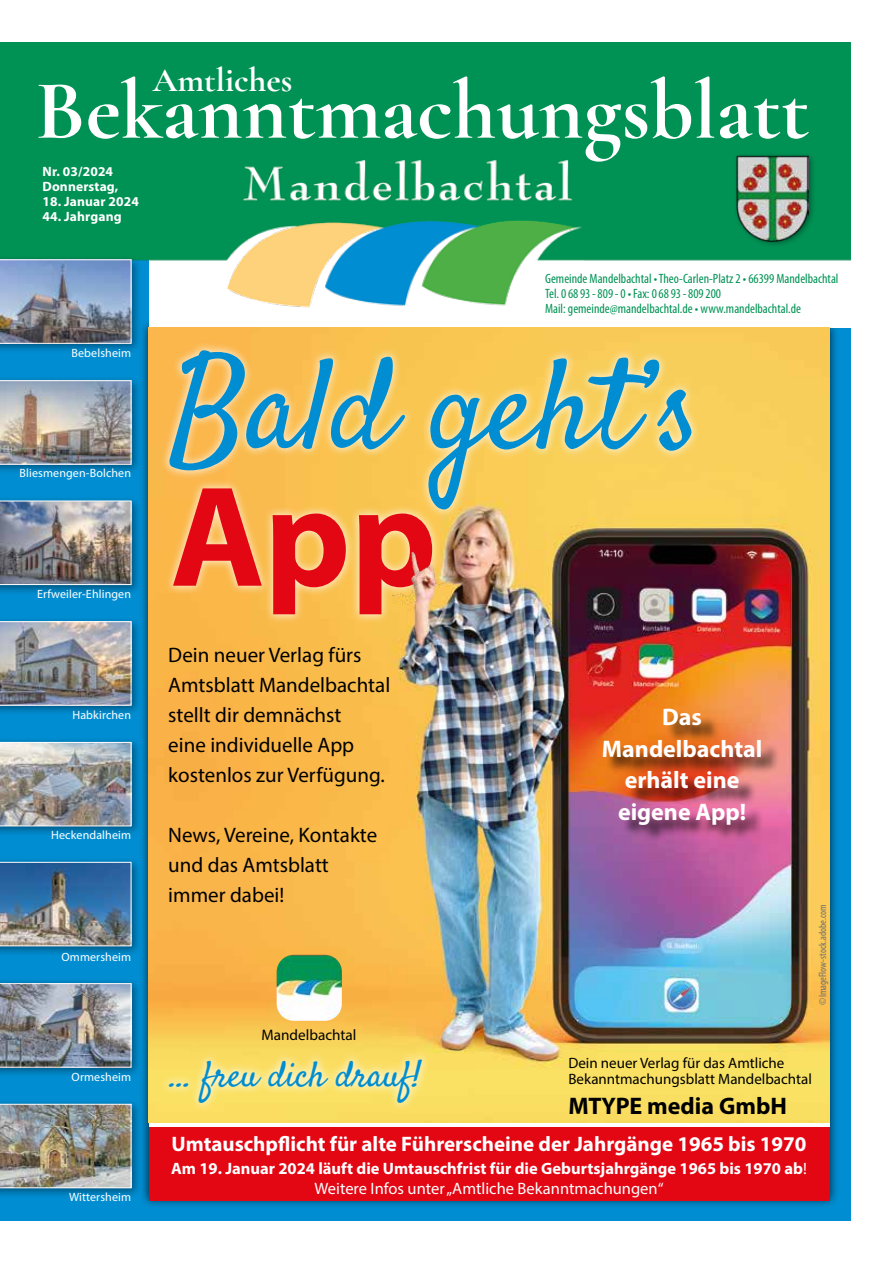
<style>
.page{position:relative;width:893px;height:1263px;background:#fff}
.page>*{position:absolute;margin:0;border:0;box-sizing:border-box;transform-origin:0 0}
.t1{font:700 144.3px "Myriad Pro";color:#e30613}
.t2{font:128.55px "Satisfy";color:#008dd1}
.t3{font:700 84.6px "Cormorant Garamond";color:#fff}
.t4{font:36px "Satisfy";color:#008dd1}
.t5{font:700 34.5px "Cormorant Garamond";color:#fff}
.t6{font:700 24px/31.5px "Myriad Pro";color:#fff;text-align:center}
.t7{font:700 24px "Myriad Pro";color:#000}
.t8{font:21px/30px "Myriad Pro";color:#000}
.t9{font:700 21px "Myriad Pro";color:#fff}
.t10{font:700 16.5px/19.5px "Myriad Pro";color:#fff;text-align:center}
.t11{font:15.15px "Myriad Pro";color:#000}
.t12{font:15px/16.5px "Myriad Pro";color:#000}
.t13{font:condensed 13.5px/15px "Myriad Pro";color:#009254}
.t14{font:700 13.5px/15px "Myriad Pro";letter-spacing:.01em;color:#fff}
.t15{font:12px "Myriad Pro";letter-spacing:.01em;color:#fff}
.t16{font:condensed 10.5px "Myriad Pro";color:#706f6f}
.s1{font-weight:400}
</style>
<div class="page">
<div style="left:0;top:327px;width:850px;height:893px;background:#008dd1"></div>
<div style="left:140px;top:318px;width:698px;height:890px;background:#000;opacity:.75"></div>
<div style="left:149px;top:259px;width:706px;height:68px;background:#fff"></div>
<img style="left:0;top:43px;width:850px;height:270px">
<div style="left:0;top:495px;width:142px;height:100px;background:#000;opacity:.4"></div>
<img style="left:0;top:501px;width:131px;height:84px">
<div style="left:0;top:616px;width:142px;height:100px;background:#000;opacity:.4"></div>
<img style="left:0;top:621px;width:131px;height:85px">
<div style="left:0;top:857px;width:142px;height:100px;background:#000;opacity:.4"></div>
<img style="left:0;top:862px;width:131px;height:84px">
<div style="left:0;top:978px;width:142px;height:100px;background:#000;opacity:.4"></div>
<img style="left:0;top:983px;width:131px;height:84px">
<div style="left:0;top:1099px;width:142px;height:100px;background:#000;opacity:.4"></div>
<img style="left:0;top:1104px;width:131px;height:84px">
<div style="left:0;top:737px;width:142px;height:100px;background:#000;opacity:.4"></div>
<img style="left:0;top:742px;width:131px;height:84px">
<div style="left:0;top:375px;width:142px;height:100px;background:#000;opacity:.4"></div>
<img style="left:0;top:380px;width:131px;height:85px">
<div style="left:149px;top:1127px;width:680px;height:74px;background:#e30613"></div>
<div style="left:733px;top:153px;width:83px;height:96px;background:#000;opacity:.4"></div>
<img style="left:737px;top:156px;width:71px;height:85px">
<div style="left:0;top:254px;width:142px;height:100px;background:#000;opacity:.4"></div>
<img style="left:0;top:259px;width:131px;height:85px">
<img style="left:149px;top:327px;width:680px;height:796px">
<div style="left:160px;top:341px;width:541px;height:178px;background:#fff;opacity:.75"></div>
<div style="left:606px;top:711px;width:174px;height:132px;background:#000;opacity:.75"></div>
<div style="left:164px;top:479px;width:278px;height:145px;background:#fff;opacity:.75"></div>
<img style="left:392px;top:537px;width:83px;height:579px">
<div style="left:160px;top:1050px;width:271px;height:62px;background:#fff;opacity:.75"></div>
<img style="left:277px;top:955px;width:65px;height:66px">
<h3 class="t5" style="left:153px;top:59px;width:141px">Amtliches</h3>
<h3 class="t3" style="left:35px;top:58px;width:775px">Bekanntmachungsblatt</h3>
<p class="t14" style="left:43px;top:163px;width:77px">Nr. 03/2024<br>Donnerstag,</p>
<p class="t14" style="left:43px;top:193px;width:98px">18. Januar 2024</p>
<p class="t14" style="left:43px;top:208px;width:81px">44. Jahrgang</p>
<p class="t15" style="left:72px;top:346px;width:61px">Bebelsheim</p>
<p class="t15" style="left:20px;top:466px;width:113px">Bliesmengen-Bolchen</p>
<p class="t15" style="left:37px;top:587px;width:95px">Erfweiler-Ehlingen</p>
<p class="t15" style="left:72px;top:707px;width:60px">Habkirchen</p>
<p class="t15" style="left:51px;top:828px;width:81px">Heckendalheim</p>
<p class="t15" style="left:62px;top:949px;width:71px">Ommersheim</p>
<p class="t15" style="left:72px;top:1069px;width:61px">Ormesheim</p>
<p class="t15" style="left:69px;top:1190px;width:64px">Wittersheim</p>
<p class="t13" style="left:545px;top:271px;width:295px">Gemeinde Mandelbachtal • Theo-Carlen-Platz 2 • 66399 Mandelbachtal<br>Tel. 06893-809-0 • Fax: 06893-809200<br>Mail: gemeinde@mandelbachtal.de • www.mandelbachtal.de</p>
<h2 class="t2" style="left:170px;top:326px;width:532px">Bald geht’s</h2>
<h1 class="t1" style="left:171px;top:443px;width:268px">App</h1>
<p class="t8" style="left:168px;top:639px;width:223px">Dein neuer Verlag fürs<br>Amtsblatt Mandelbachtal stellt dir demnächst<br>eine individuelle App kostenlos zur Verfügung.</p>
<p class="t8" style="left:168px;top:819px;width:210px">News, Vereine, Kontakte und das Amtsblatt immer dabei!</p>
<p class="t11" style="left:261px;top:1026px;width:97px">Mandelbachtal</p>
<h3 class="t4" style="left:170px;top:1052px;width:253px">… freu dich drauf!</h3>
<p class="t6" style="left:602px;top:700px;width:162px">Das<br>Mandelbachtal erhält eine eigene App!</p>
<p class="t16" style="left:816px;top:1004px;width:102px;rotate:-90deg">©ImageFlow-stock.adobe.com</p>
<p class="t12" style="left:568px;top:1054px;width:245px">Dein neuer Verlag für das Amtliche<br>Bekanntmachungsblatt Mandelbachtal</p>
<p class="t7" style="left:568px;top:1091px;width:220px">MTYPE media GmbH</p>
<p class="t9" style="left:171px;top:1130px;width:637px">Umtauschpflicht für alte Führerscheine der Jahrgänge 1965 bis 1970</p>
<p class="t10" style="left:171px;top:1158px;width:637px">Am 19. Januar 2024 läuft die Umtauschfrist für die Geburtsjahrgänge 1965 bis 1970 ab<span class="s1">!<br>Weitere Infos unter „Amtliche Bekanntmachungen“</span></p>
</div>
